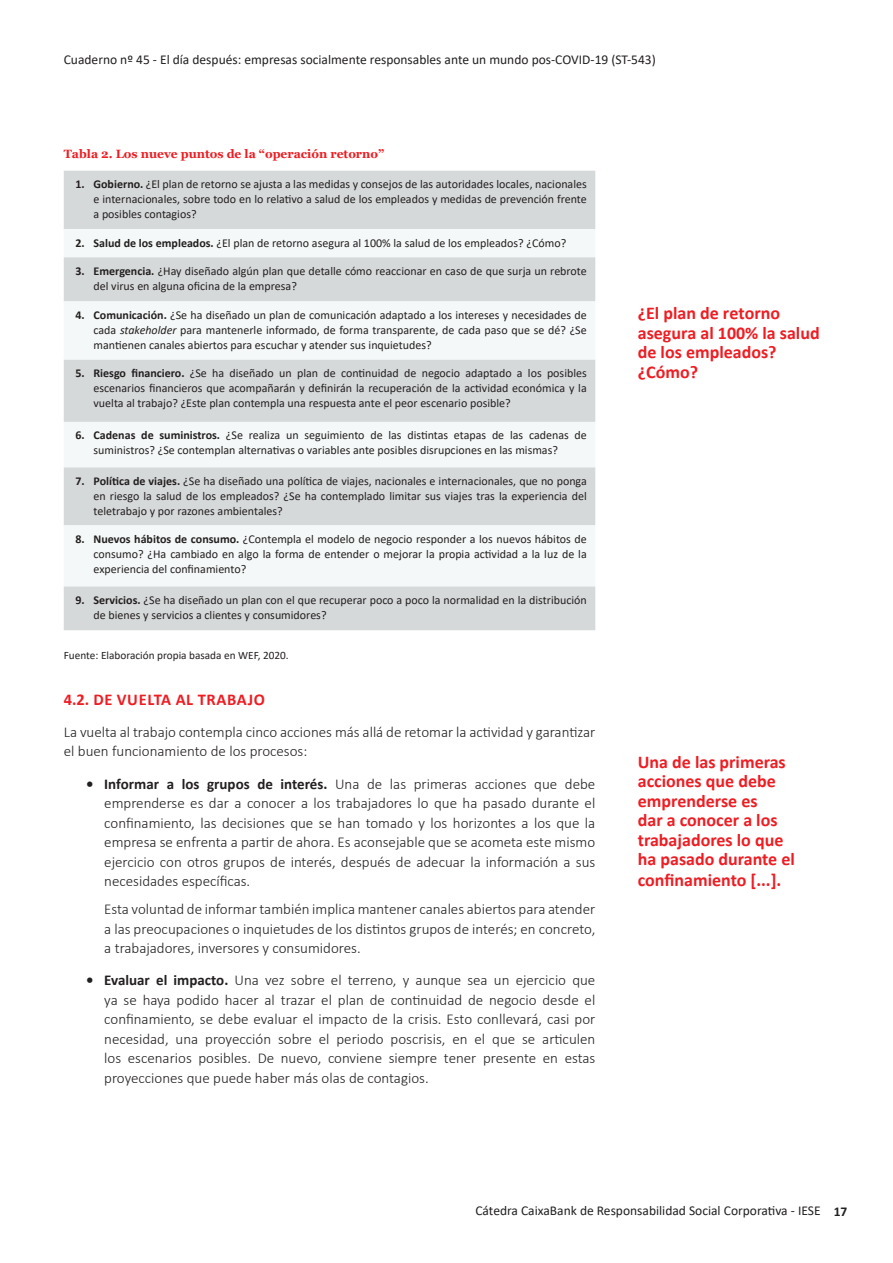
<style>
.page{position:relative;width:893px;height:1263px;background:#fff}
.page>*{position:absolute;margin:0;border:0;box-sizing:border-box;transform-origin:0 0}
.t1{font:700 18px/19.8px "Calibri";color:#ee1d23}
.t2{font:700 16.5px "Calibri";letter-spacing:.04em;color:#ee1d23}
.t3{font:300 15px/19.5px "Calibri";color:#231f20;text-align:justify}
.t4{font:13.5px "Calibri";color:#231f20}
.t5{font:700 13.5px "Calibri";color:#231f20}
.t6{font:12px/15px "Calibri";color:#231f20;text-align:justify}
.t7{font:700 12px "Georgia";color:#ee1d23}
.t8{font:11.25px "Calibri";color:#231f20}
.s1{font-weight:700}
.s2{font-style:italic}
</style>
<div class="page">
<div style="left:64px;top:171px;width:531px;height:459px;background:#d6d9da"></div>
<svg style="left:64px;top:229px;width:531px;height:357px;fill:#f5f8f8"></svg>
<p class="t4" style="left:64px;top:50px;width:594px">Cuaderno nº 45 - El día después: empresas socialmente responsables ante un mundo pos-COVID-19 (ST-543)</p>
<p class="t7" style="left:64px;top:146px;width:322px">Tabla 2. Los nueve puntos de la “operación retorno”</p>
<p class="t6" style="left:94px;top:176px;width:495px;text-indent:-18px"><span class="s1">1. Gobierno.</span> ¿El plan de retorno se ajusta a las medidas y consejos de las autoridades locales, nacionales e internacionales, sobre todo en lo relativo a salud de los empleados y medidas de prevención frente a posibles contagios?</p>
<p class="t6" style="left:76px;top:235px;width:492px"><span class="s1">2. Salud de los empleados.</span> ¿El plan de retorno asegura al 100% la salud de los empleados? ¿Cómo?</p>
<p class="t6" style="left:94px;top:263px;width:495px;text-indent:-18px"><span class="s1">3. Emergencia.</span> ¿Hay diseñado algún plan que detalle cómo reaccionar en caso de que surja un rebrote del virus en alguna oficina de la empresa?</p>
<p class="t6" style="left:94px;top:307px;width:495px;text-indent:-18px"><span class="s1">4. Comunicación.</span> ¿Se ha diseñado un plan de comunicación adaptado a los intereses y necesidades de cada <span class="s2">stakeholder</span> para mantenerle informado, de forma transparente, de cada paso que se dé? ¿Se mantienen canales abiertos para escuchar y atender sus inquietudes?</p>
<p class="t6" style="left:94px;top:365px;width:495px;text-indent:-18px"><span class="s1">5. Riesgo financiero.</span> ¿Se ha diseñado un plan de continuidad de negocio adaptado a los posibles escenarios financieros que acompañarán y definirán la recuperación de la actividad económica y la vuelta al trabajo? ¿Este plan contempla una respuesta ante el peor escenario posible?</p>
<p class="t6" style="left:94px;top:428px;width:495px;text-indent:-18px"><span class="s1">6. Cadenas de suministros.</span> ¿Se realiza un seguimiento de las distintas etapas de las cadenas de suministros? ¿Se contemplan alternativas o variables ante posibles disrupciones en las mismas?</p>
<p class="t6" style="left:94px;top:473px;width:495px;text-indent:-18px"><span class="s1">7. Política de viajes.</span> ¿Se ha diseñado una política de viajes, nacionales e internacionales, que no ponga en riesgo la salud de los empleados? ¿Se ha contemplado limitar sus viajes tras la experiencia del teletrabajo y por razones ambientales?</p>
<p class="t6" style="left:94px;top:531px;width:495px;text-indent:-18px"><span class="s1">8. Nuevos hábitos de consumo.</span> ¿Contempla el modelo de negocio responder a los nuevos hábitos de consumo? ¿Ha cambiado en algo la forma de entender o mejorar la propia actividad a la luz de la experiencia del confinamiento?</p>
<p class="t6" style="left:94px;top:592px;width:495px;text-indent:-18px"><span class="s1">9. Servicios.</span> ¿Se ha diseñado un plan con el que recuperar poco a poco la normalidad en la distribución de bienes y servicios a clientes y consumidores?</p>
<p class="t8" style="left:64px;top:648px;width:226px">Fuente: Elaboración propia basada en WEF, 2020.</p>
<h2 class="t2" style="left:64px;top:687px;width:203px">4.2. DE VUELTA AL TRABAJO</h2>
<p class="t3" style="left:64px;top:722px;width:533px">La vuelta al trabajo contempla cinco acciones más allá de retomar la actividad y garantizar el buen funcionamiento de los procesos:</p>
<p class="t3" style="left:104px;top:774px;width:493px;text-indent:-18px"><span class="s1">• Informar a los grupos de interés.</span> Una de las primeras acciones que debe emprenderse es dar a conocer a los trabajadores lo que ha pasado durante el confinamiento, las decisiones que se han tomado y los horizontes a los que la empresa se enfrenta a partir de ahora. Es aconsejable que se acometa este mismo ejercicio con otros grupos de interés, después de adecuar la información a sus necesidades específicas.</p>
<p class="t3" style="left:104px;top:899px;width:493px">Esta voluntad de informar también implica mantener canales abiertos para atender a las preocupaciones o inquietudes de los distintos grupos de interés; en concreto, a trabajadores, inversores y consumidores.</p>
<p class="t3" style="left:104px;top:970px;width:493px;text-indent:-18px"><span class="s1">• Evaluar el impacto.</span> Una vez sobre el terreno, y aunque sea un ejercicio que ya se haya podido hacer al trazar el plan de continuidad de negocio desde el confinamiento, se debe evaluar el impacto de la crisis. Esto conllevará, casi por necesidad, una proyección sobre el periodo poscrisis, en el que se articulen los escenarios posibles. De nuevo, conviene siempre tener presente en estas proyecciones que puede haber más olas de contagios.</p>
<h1 class="t1" style="left:638px;top:303px;width:183px">¿El plan de retorno asegura al 100% la salud de los empleados? ¿Cómo?</h1>
<h1 class="t1" style="left:638px;top:752px;width:158px">Una de las primeras acciones que debe emprenderse es<br>dar a conocer a los trabajadores lo que ha pasado durante el confinamiento [...].</h1>
<p class="t4" style="left:475px;top:1201px;width:347px">Cátedra CaixaBank de Responsabilidad Social Corporativa - IESE</p>
<p class="t5" style="left:834px;top:1201px;width:15px">17</p>
</div>
